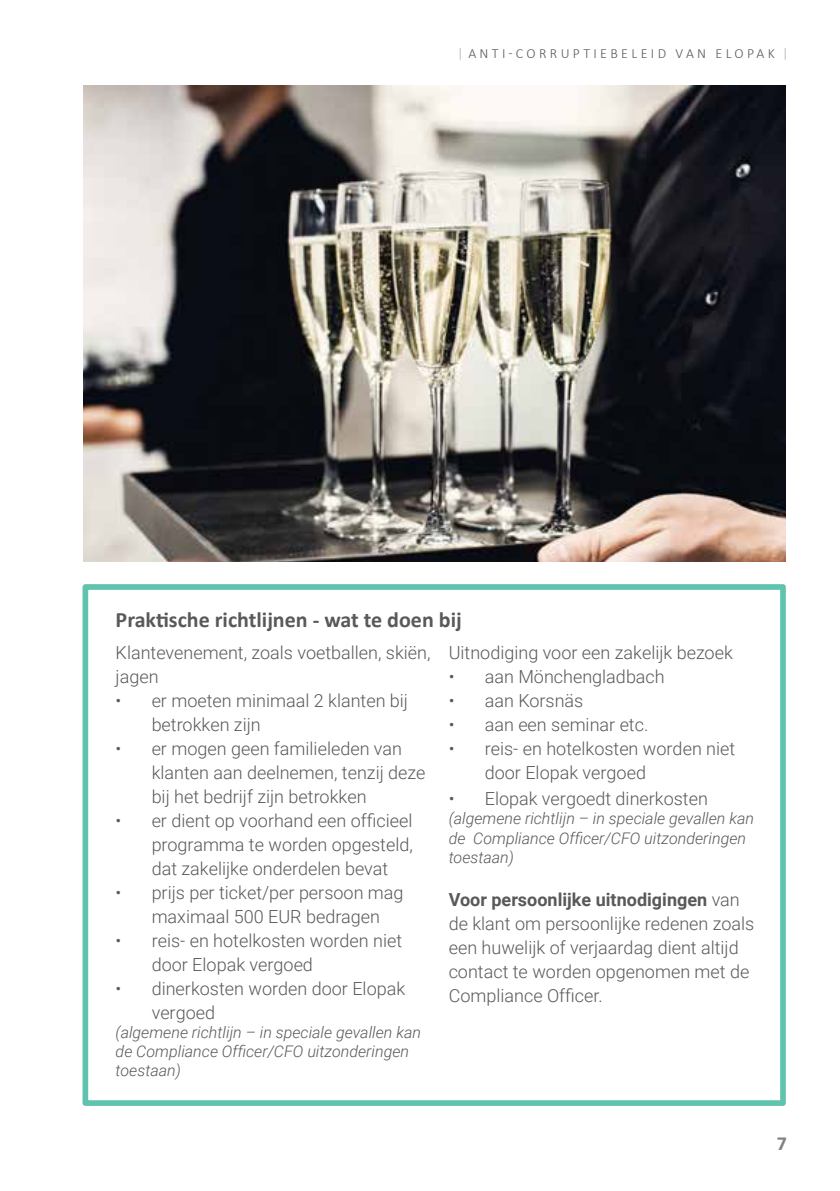
<style>
.page{position:relative;width:840px;height:1191px;background:#fff}
.page>*{position:absolute;margin:0;border:0;box-sizing:border-box;transform-origin:0 0}
.t1{font:700 22px "Calibri";color:#58595b}
.t2{font:700 20px "Calibri";color:#808285}
.t3{font:300 18px/24px "Roboto";color:#58595b}
.t4{font:italic 300 16px/19.2px "Roboto";color:#58595b}
.t5{font:300 14px "Calibri";letter-spacing:.24em;color:#58595b}
.s1{font-family:"Roboto";color:#a7a9ac}
.s2{font-weight:700}
</style>
<div class="page">
<div style="left:82px;top:584px;width:703px;height:522px;border:6px solid #60c3ad"></div>
<img style="left:83px;top:85px;width:701px;height:476px">
<p class="t5" style="left:458px;top:45px;width:329px"><span class="s1">|</span> ANTI-CORRUPTIEBELEID VAN ELOPAK <span class="s1">|</span></p>
<p class="t1" style="left:116px;top:605px;width:347px">Praktische richtlijnen - wat te doen bij</p>
<p class="t3" style="left:116px;top:639px;width:316px">Klantevenement, zoals voetballen, skiën, jagen</p>
<p class="t3" style="left:152px;top:687px;width:258px;text-indent:-36px">• er moeten minimaal 2 klanten bij betrokken zijn</p>
<p class="t3" style="left:152px;top:735px;width:275px;text-indent:-36px">• er mogen geen familieleden van klanten aan deelnemen, tenzij deze bij het bedrijf zijn betrokken</p>
<p class="t3" style="left:152px;top:807px;width:262px;text-align:justify;text-indent:-36px">• er dient op voorhand een officieel programma te worden opgesteld, dat zakelijke onderdelen bevat</p>
<p class="t3" style="left:152px;top:879px;width:253px;text-indent:-36px">• prijs per ticket/per persoon mag maximaal 500 EUR bedragen</p>
<p class="t3" style="left:152px;top:927px;width:252px;text-indent:-36px">• reis- en hotelkosten worden niet door Elopak vergoed</p>
<p class="t3" style="left:152px;top:975px;width:255px;text-indent:-36px">• dinerkosten worden door Elopak vergoed</p>
<p class="t4" style="left:116px;top:1022px;width:307px">(algemene richtlijn – in speciale gevallen kan de Compliance Officer/CFO uitzonderingen toestaan)</p>
<p class="t3" style="left:448px;top:639px;width:285px">Uitnodiging voor een zakelijk bezoek</p>
<p class="t3" style="left:448px;top:663px;width:217px">• aan Mönchengladbach</p>
<p class="t3" style="left:448px;top:687px;width:136px">• aan Korsnäs</p>
<p class="t3" style="left:448px;top:711px;width:201px">• aan een seminar etc.</p>
<p class="t3" style="left:484px;top:735px;width:252px;text-indent:-36px">• reis- en hotelkosten worden niet door Elopak vergoed</p>
<p class="t3" style="left:448px;top:786px;width:260px">• Elopak vergoedt dinerkosten</p>
<p class="t4" style="left:448px;top:808px;width:307px">(algemene richtlijn – in speciale gevallen kan de Compliance Officer/CFO uitzonderingen toestaan)</p>
<p class="t3" style="left:448px;top:887px;width:307px"><span class="s2">Voor persoonlijke uitnodigingen</span> van de klant om persoonlijke redenen zoals een huwelijk of verjaardag dient altijd contact te worden opgenomen met de Compliance Officer.</p>
<p class="t2" style="left:776px;top:1130px;width:12px">7</p>
</div>
